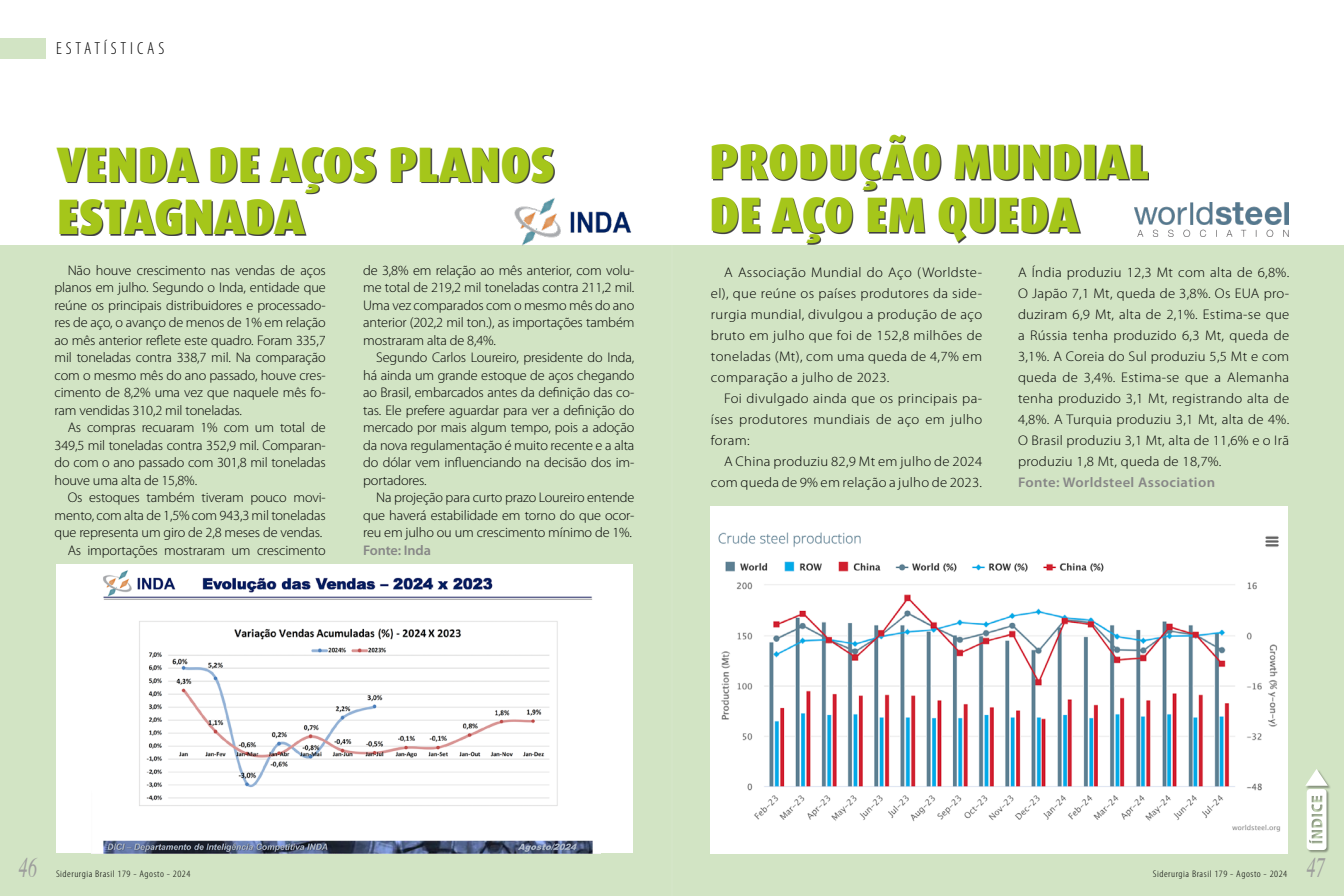
<style>
.page{position:relative;width:1344px;height:896px;background:#d2e4c4}
.page>*{position:absolute;margin:0;border:0;box-sizing:border-box;transform-origin:0 0}
.t1{font:900 49.88px/52.5px "Dax Pro";color:#a5c61a;scale:.93 1}
.t2{font:italic 28px "Times";color:#9d9d9c;scale:.65 1}
.t3{font:300 condensed 17.5px "Myriad Pro";letter-spacing:.22em;color:#000}
.t4{font:300 14px/17.5px "Myriad Pro";letter-spacing:-.01em;color:#000;text-align:justify}
.t5{font:300 14px/21px "Myriad Pro";letter-spacing:-.01em;color:#000;text-align:justify;scale:1.05 1}
.t6{font:300 14px/21px "Myriad Pro";letter-spacing:.02em;color:#000;text-align:right;scale:1.05 1}
.t7{font:600 14px "Myriad Pro";letter-spacing:.025em;color:#878787;scale:1.05 1}
.t8{font:600 14px "Myriad Pro";letter-spacing:-.01em;color:#878787}
.t9{font:300 condensed 9.62px "Myriad Pro";letter-spacing:.05em;color:#000;scale:1.15 1}
</style>
<div class="page">
<div style="left:0;top:0;width:1344px;height:245px;background:#fff"></div>
<img style="left:1149px;top:202px;width:139px;height:35px">
<div style="left:58px;top:148px;width:497px;height:88px;background:#000;opacity:.75"></div>
<div style="left:713px;top:136px;width:436px;height:108px;background:#000;opacity:.75"></div>
<div style="left:56px;top:564px;width:577px;height:289px;background:#fff"></div>
<img style="left:103px;top:570px;width:490px;height:283px">
<div style="left:710px;top:506px;width:578px;height:348px;background:#fff"></div>
<img style="left:718px;top:532px;width:563px;height:300px">
<div style="left:0;top:38px;width:45px;height:21px;background:#d2e4c4"></div>
<img style="left:513px;top:196px;width:119px;height:49px">
<hr style="left:672px;top:0;width:1px;height:896px;background:#9d9d9c">
<div style="left:1306px;top:769px;width:25px;height:20px;background:#000;opacity:.35"></div>
<div style="left:1307px;top:789px;width:23px;height:65px;background:#000;opacity:.35"></div>
<svg style="left:1305px;top:769px;width:23px;height:81px"></svg>
<p class="t3" style="left:56px;top:39px;width:110px">ESTATÍSTICAS</p>
<h1 class="t1" style="left:57px;top:139px;width:537px">VENDA DE AÇOS PLANOS<br>ESTAGNADA</h1>
<h1 class="t1" style="left:710px;top:136px;width:474px">PRODUÇÃO MUNDIAL<br>DE AÇO EM QUEDA</h1>
<p class="t4" style="left:55px;top:262px;width:273px;text-indent:13px">Não houve crescimento nas vendas de aços planos em julho. Segundo o Inda, entidade que reúne os principais distribuidores e processado&shy;res de aço, o avanço de menos de 1% em relação ao mês anterior reflete este quadro. Foram 335,7 mil toneladas contra 338,7 mil. Na comparação com o mesmo mês do ano passado, houve cres&shy;cimento de 8,2% uma vez que naquele mês fo&shy;ram vendidas 310,2 mil toneladas.</p>
<p class="t4" style="left:55px;top:419px;width:273px;text-indent:13px">As compras recuaram 1% com um total de 349,5 mil toneladas contra 352,9 mil. Comparan&shy;do com o ano passado com 301,8 mil toneladas houve uma alta de 15,8%.</p>
<p class="t4" style="left:55px;top:489px;width:273px;text-align:right">Os estoques também tiveram pouco movi&shy;mento, com alta de 1,5% com 943,3 mil toneladas que representa um giro de 2,8 meses de vendas.<br>As importações mostraram um crescimento</p>
<p class="t4" style="left:363px;top:262px;width:273px">de 3,8% em relação ao mês anterior, com volu&shy;me total de 219,2 mil toneladas contra 211,2 mil.<br>Uma vez comparados com o mesmo mês do ano anterior (202,2 mil ton.), as importações também mostraram alta de 8,4%.</p>
<p class="t4" style="left:363px;top:349px;width:273px;text-indent:13px">Segundo Carlos Loureiro, presidente do Inda, há ainda um grande estoque de aços chegando ao Brasil, embarcados antes da definição das co&shy;tas. Ele prefere aguardar para ver a definição do mercado por mais algum tempo, pois a adoção da nova regulamentação é muito recente e a alta do dólar vem influenciando na decisão dos im&shy;portadores.</p>
<p class="t4" style="left:363px;top:489px;width:273px;text-indent:13px">Na projeção para curto prazo Loureiro entende que haverá estabilidade em torno do que ocor&shy;reu em julho ou um crescimento mínimo de 1%.</p>
<p class="t8" style="left:363px;top:542px;width:69px">Fonte: Inda</p>
<p class="t5" style="left:1018px;top:262px;width:260px">A Índia produziu 12,3 Mt com alta de 6,8%.<br>O Japão 7,1 Mt, queda de 3,8%. Os EUA pro&shy;duziram 6,9 Mt, alta de 2,1%. Estima-se que a Rússia tenha produzido 6,3 Mt, queda de 3,1%. A Coreia do Sul produziu 5,5 Mt e com queda de 3,4%. Estima-se que a Alemanha tenha produzido 3,1 Mt, registrando alta de 4,8%. A Turquia produziu 3,1 Mt, alta de 4%.<br>O Brasil produziu 3,1 Mt, alta de 11,6% e o Irã produziu 1,8 Mt, queda de 18,7%.</p>
<p class="t7" style="left:1018px;top:474px;width:189px">Fonte: Worldsteel Association</p>
<p class="t5" style="left:711px;top:262px;width:260px;text-indent:13px">A Associação Mundial do Aço (Worldste&shy;el), que reúne os países produtores da side&shy;rurgia mundial, divulgou a produção de aço bruto em julho que foi de 152,8 milhões de toneladas (Mt), com uma queda de 4,7% em comparação a julho de 2023.</p>
<p class="t5" style="left:711px;top:388px;width:260px;text-indent:13px">Foi divulgado ainda que os principais pa&shy;íses produtores mundiais de aço em julho foram:</p>
<p class="t6" style="left:711px;top:451px;width:260px">A China produziu 82,9 Mt em julho de 2024 com queda de 9% em relação a julho de 2023.</p>
<h2 class="t2" style="left:19px;top:844px;width:29px">46</h2>
<p class="t9" style="left:56px;top:869px;width:118px">Siderurgia Brasil 179 - Agosto - 2024</p>
<p class="t9" style="left:1153px;top:869px;width:118px">Siderurgia Brasil 179 - Agosto - 2024</p>
<h2 class="t2" style="left:1307px;top:844px;width:30px">47</h2>
</div>
